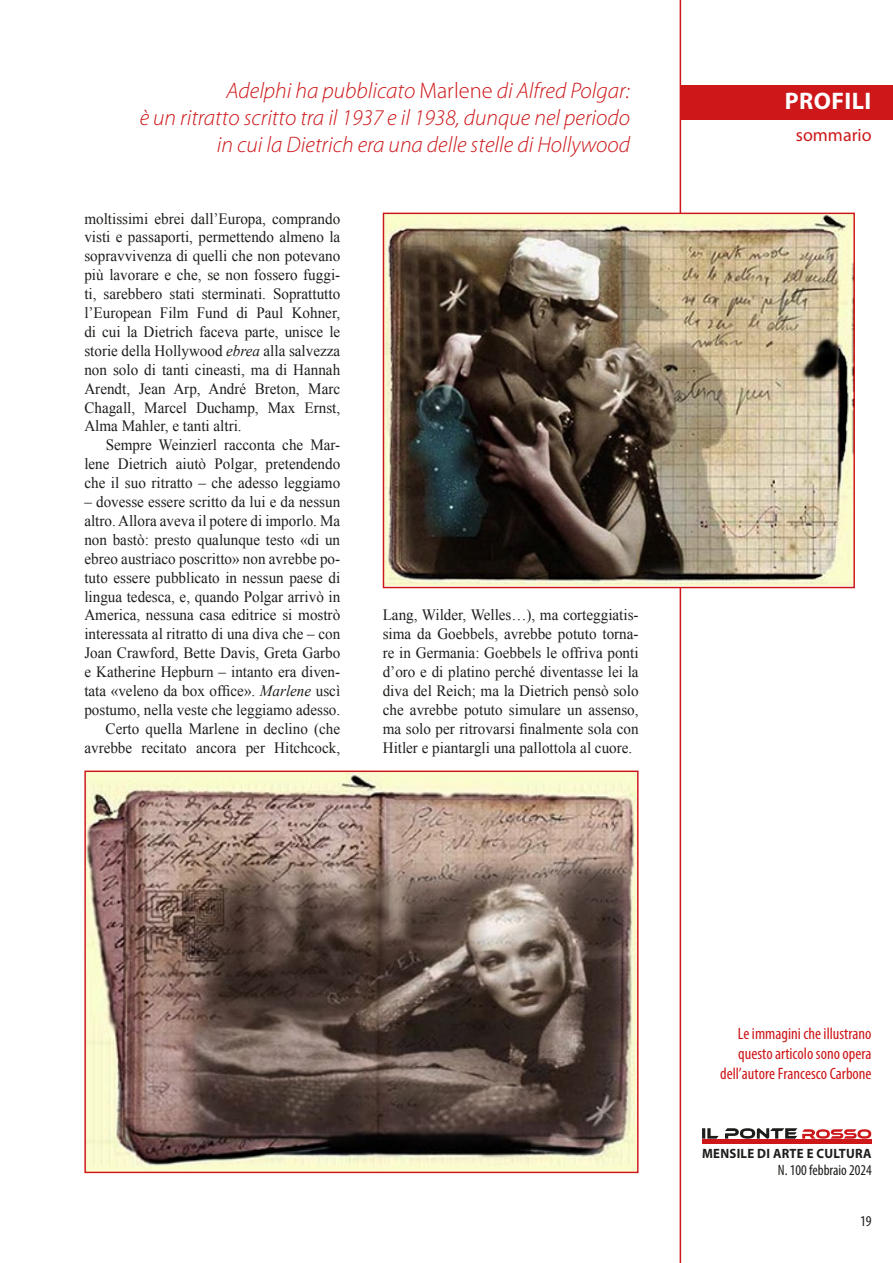
<style>
.page{position:relative;width:893px;height:1263px;background:#fff}
.page>*{position:absolute;margin:0;border:0;box-sizing:border-box;transform-origin:0 0}
.t1{font:700 24px "Myriad Pro";letter-spacing:.02em;color:#fff}
.t2{font:italic 300 22.5px/27px "Myriad Pro";color:#cd1719;text-align:right}
.t3{font:18px "Myriad Pro";color:#cd1719}
.t4{font:condensed 16.5px/19.8px "Myriad Pro";color:#cd1719;text-align:right}
.t5{font:15.75px/18.9px "Times New Roman";color:#1d1d1b;text-align:justify;scale:.96 1}
.t6{font:condensed 15px "Myriad Pro";color:#1d1d1b}
.t7{font:700 13.5px "Myriad Pro";letter-spacing:.02em;color:#1d1d1b;scale:.95 1}
.s1{font-style:normal}
.s2{font-style:italic}
</style>
<div class="page">
<div style="left:680px;top:85px;width:213px;height:34px;background:#cd1719"></div>
<hr style="left:680px;top:0;width:1px;height:1263px;background:#cd1719">
<hr style="left:702px;top:1139px;width:170px;height:4px;background:#cd1719">
<svg style="left:725px;top:1128px;width:146px;height:11px"></svg>
<svg style="left:702px;top:1128px;width:17px;height:11px"></svg>
<img style="left:385px;top:215px;width:468px;height:371px">
<img style="left:86px;top:772px;width:551px;height:399px">
<h2 class="t2" style="left:140px;top:78px;width:492px">Adelphi ha pubblicato <span class="s1">Marlene</span> di Alfred Polgar:<br>è un ritratto scritto tra il 1937 e il 1938, dunque nel periodo in cui la Dietrich era una delle stelle di Hollywood</h2>
<p class="t5" style="left:84px;top:209px;width:268px">moltissimi ebrei dall’Europa, comprando visti e passaporti, permettendo almeno la sopravvivenza di quelli che non potevano più lavorare e che, se non fossero fuggi&shy;ti, sarebbero stati sterminati. Soprattutto l’European Film Fund di Paul Kohner, di cui la Dietrich faceva parte, unisce le storie della Hollywood <span class="s2">ebrea</span> alla salvezza non solo di tanti cineasti, ma di Hannah Arendt, Jean Arp, André Breton, Marc Chagall, Marcel Duchamp, Max Ernst, Alma Mahler, e tanti altri.</p>
<p class="t5" style="left:84px;top:435px;width:268px;text-indent:21px">Sempre Weinzierl racconta che Mar&shy;lene Dietrich aiutò Polgar, pretendendo che il suo ritratto – che adesso leggiamo</p>
<p class="t5" style="left:84px;top:492px;width:268px;text-align:right">– dovesse essere scritto da lui e da nessun altro. Allora aveva il potere di imporlo. Ma non bastò: presto qualunque testo «di un ebreo austriaco poscritto» non avrebbe po&shy;tuto essere pubblicato in nessun paese di lingua tedesca, e, quando Polgar arrivò in America, nessuna casa editrice si mostrò interessata al ritratto di una diva che – con Joan Crawford, Bette Davis, Greta Garbo e Katherine Hepburn – intanto era diven&shy;tata «veleno da box office». <span class="s2">Marlene</span> uscì postumo, nella veste che leggiamo adesso.<br>Certo quella Marlene in declino (che avrebbe recitato ancora per Hitchcock,</p>
<p class="t5" style="left:383px;top:605px;width:268px">Lang, Wilder, Welles…), ma corteggiatis&shy;sima da Goebbels, avrebbe potuto torna&shy;re in Germania: Goebbels le offriva ponti d’oro e di platino perché diventasse lei la diva del Reich; ma la Dietrich pensò solo che avrebbe potuto simulare un assenso, ma solo per ritrovarsi finalmente sola con Hitler e piantargli una pallottola al cuore.</p>
<h1 class="t1" style="left:785px;top:86px;width:88px">PROFILI</h1>
<p class="t3" style="left:796px;top:124px;width:77px">sommario</p>
<p class="t4" style="left:720px;top:1023px;width:153px">Le immagini che illustrano questo articolo sono opera dell’autore Francesco Carbone</p>
<p class="t7" style="left:702px;top:1144px;width:180px">MENSILE DI ARTE E CULTURA</p>
<p class="t6" style="left:778px;top:1161px;width:95px">N. 100 febbraio 2024</p>
<p class="t6" style="left:860px;top:1212px;width:13px">19</p>
</div>
